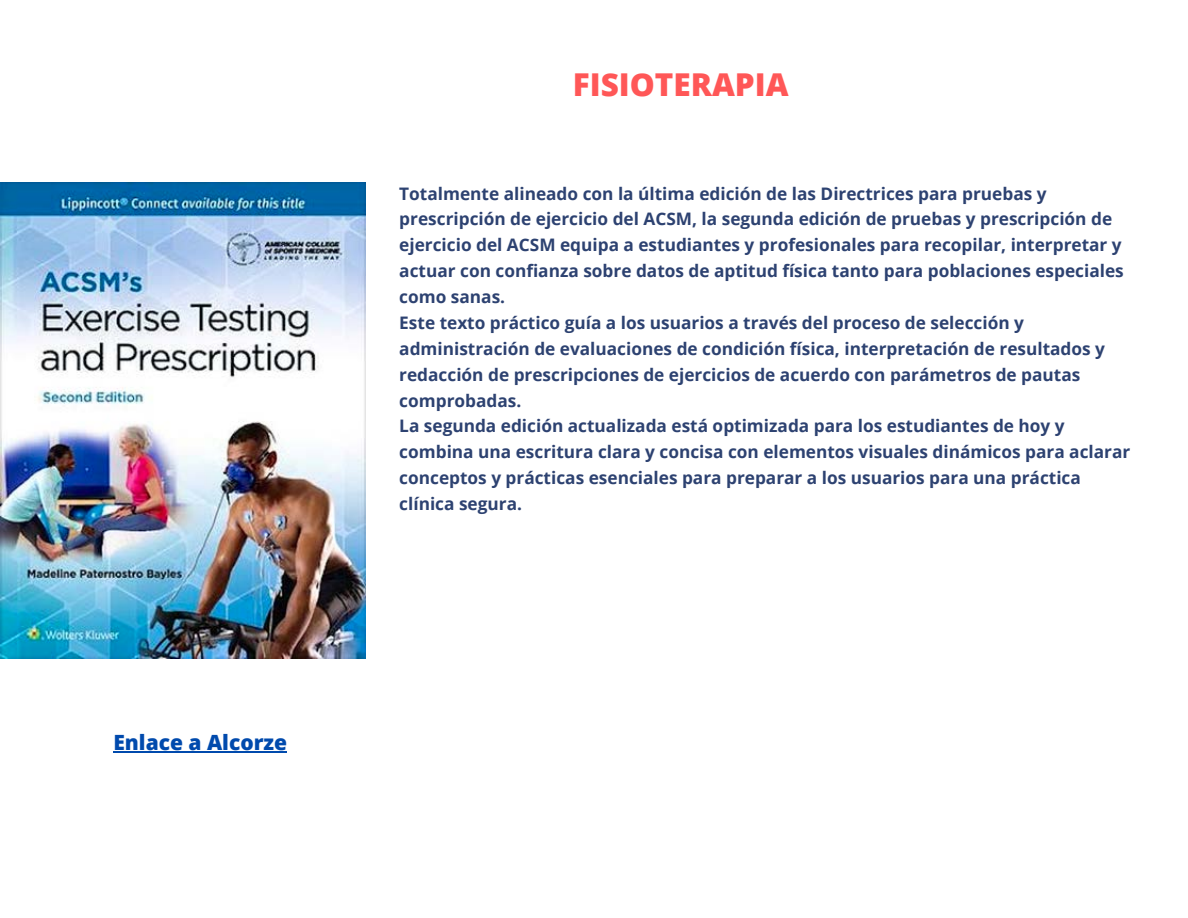
<style>
.page{position:relative;width:1188px;height:918px;background:#fff}
.page>*{position:absolute;margin:0;border:0;box-sizing:border-box;transform-origin:0 0}
.t1{font:800 31.5px "Open Sans";color:#ff5757}
.t2{font:800 21px "Open Sans";color:#004aad}
.t3{font:700 17.25px/26px "Open Sans";color:#2d4271}
</style>
<div class="page">
<img style="left:0;top:183px;width:366px;height:476px">
<hr style="left:113px;top:752px;width:174px;height:1px;background:#004aad">
<p class="t2" style="left:113px;top:728px;width:175px">Enlace a Alcorze</p>
<p class="t1" style="left:573px;top:62px;width:217px">FISIOTERAPIA</p>
<h1 class="t3" style="left:399px;top:180px;width:726px">Totalmente alineado con la última edición de las Directrices para pruebas y prescripción de ejercicio del ACSM, la segunda edición de pruebas y prescripción de ejercicio del ACSM equipa a estudiantes y profesionales para recopilar, interpretar y actuar con confianza sobre datos de aptitud física tanto para poblaciones especiales como sanas.</h1>
<p class="t3" style="left:399px;top:309px;width:707px">Este texto práctico guía a los usuarios a través del proceso de selección y administración de evaluaciones de condición física, interpretación de resultados y redacción de prescripciones de ejercicios de acuerdo con parámetros de pautas comprobadas.</p>
<h2 class="t3" style="left:399px;top:413px;width:733px">La segunda edición actualizada está optimizada para los estudiantes de hoy y combina una escritura clara y concisa con elementos visuales dinámicos para aclarar conceptos y prácticas esenciales para preparar a los usuarios para una práctica clínica segura.</h2>
</div>
